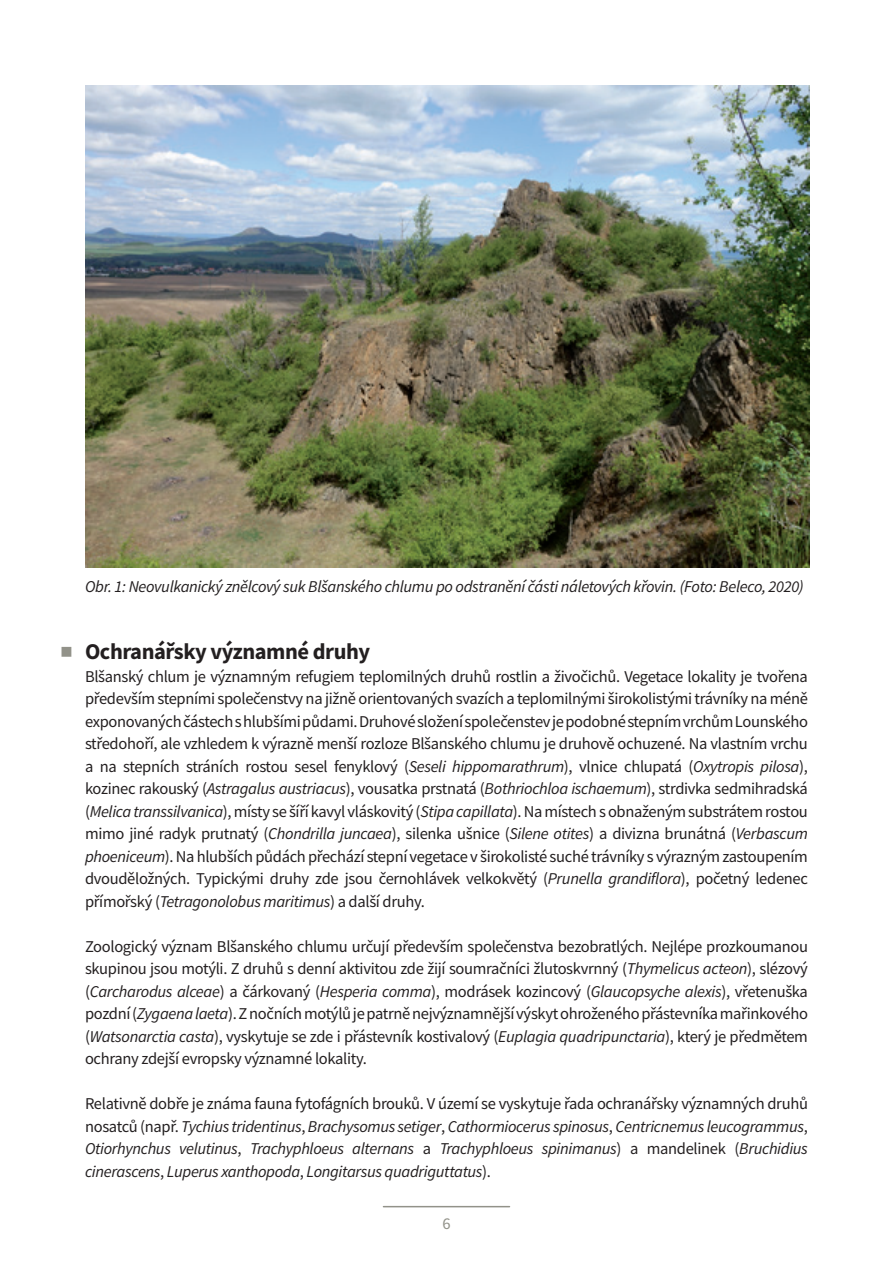
<style>
.page{position:relative;width:893px;height:1263px;background:#fff}
.page>*{position:absolute;margin:0;border:0;box-sizing:border-box;transform-origin:0 0}
.t1{font:700 22.5px "Source Sans Pro";letter-spacing:-.02em;color:#231f20}
.t2{font:16.5px/22.5px "Source Sans Pro";letter-spacing:-.02em;color:#231f20;text-align:justify}
.Popis_obrázku{font:italic 16.5px/22.5px "Source Sans Pro";letter-spacing:-.02em;color:#231f20;text-align:justify}
.t3{font:16.5px "Source Sans Pro";color:#929289}
.t4{font:300 12px "Source Sans Pro";color:#929289}
.s1{font-style:italic}
.s2{font-style:normal}
</style>
<div class="page">
<hr style="left:383px;top:1206px;width:126px;height:1px;background:#929289">
<img style="left:85px;top:85px;width:724px;height:483px">
<p class="Popis_obrázku" style="left:85px;top:575px;width:720px">Obr. 1: Neovulkanický znělcový suk Blšanského chlumu po odstranění části náletových křovin. (Foto: Beleco, 2020)</p>
<p class="t4" style="left:61px;top:644px;width:12px">■</p>
<p class="t1" style="left:85px;top:636px;width:287px">Ochranářsky významné druhy</p>
<p class="t2" style="left:85px;top:665px;width:724px">Blšanský chlum je významným refugiem teplomilných druhů rostlin a živočichů. Vegetace lokality je tvořena především stepními společenstvy na jižně orientovaných svazích a teplomilnými širokolistými trávníky na méně exponovaných částech s hlubšími půdami. Druhové složení společenstev je podobné stepním vrchům Lounského středohoří, ale vzhledem k výrazně menší rozloze Blšanského chlumu je druhově ochuzené. Na vlastním vrchu a na stepních stráních rostou sesel fenyklový (<span class="s1">Seseli hippomarathrum</span>), vlnice chlupatá (<span class="s1">Oxytropis pilosa</span>), kozinec rakouský (<span class="s1">Astragalus austriacus</span>), vousatka prstnatá (<span class="s1">Bothriochloa ischaemum</span>), strdivka sedmihradská (<span class="s1">Melica transsilvanica</span>), místy se šíří kavyl vláskovitý (<span class="s1">Stipa capillata</span>). Na místech s obnaženým substrátem rostou mimo jiné radyk prutnatý (<span class="s1">Chondrilla juncaea</span>), silenka ušnice (<span class="s1">Silene otites</span>) a divizna brunátná (<span class="s1">Verbascum phoeniceum</span>). Na hlubších půdách přechází stepní vegetace v širokolisté suché trávníky s výrazným zastoupením dvouděložných. Typickými druhy zde jsou černohlávek velkokvětý (<span class="s1">Prunella grandiflora</span>), početný ledenec přímořský (<span class="s1">Tetragonolobus maritimus</span>) a další druhy.</p>
<p class="t2" style="left:85px;top:935px;width:724px">Zoologický význam Blšanského chlumu určují především společenstva bezobratlých. Nejlépe prozkoumanou skupinou jsou motýli. Z druhů s denní aktivitou zde žijí soumračníci žlutoskvrnný (<span class="s1">Thymelicus acteon</span>), slézový (<span class="s1">Carcharodus alceae</span>) a čárkovaný (<span class="s1">Hesperia comma</span>), modrásek kozincový (<span class="s1">Glaucopsyche alexis</span>), vřetenuška pozdní (<span class="s1">Zygaena laeta</span>). Z nočních motýlů je patrně nejvýznamnější výskyt ohroženého přástevníka mařinkového (<span class="s1">Watsonarctia casta</span>), vyskytuje se zde i přástevník kostivalový (<span class="s1">Euplagia quadripunctaria</span>), který je předmětem ochrany zdejší evropsky významné lokality.</p>
<p class="Popis_obrázku" style="left:85px;top:1092px;width:724px"><span class="s2">Relativně dobře je známa fauna fytofágních brouků. V území se vyskytuje řada ochranářsky významných druhů nosatců (např.</span> Tychius tridentinus<span class="s2">,</span> Brachysomus setiger<span class="s2">,</span> Cathormiocerus spinosus<span class="s2">,</span> Centricnemus leucogrammus<span class="s2">, </span>Otiorhynchus velutinus<span class="s2">,</span> Trachyphloeus alternans <span class="s2">a</span> Trachyphloeus spinimanus<span class="s2">) a mandelinek (</span>Bruchidius cinerascens<span class="s2">,</span> Luperus xanthopoda<span class="s2">,</span> Longitarsus quadriguttatus<span class="s2">).</span></p>
<p class="t3" style="left:442px;top:1213px;width:10px">6</p>
</div>
